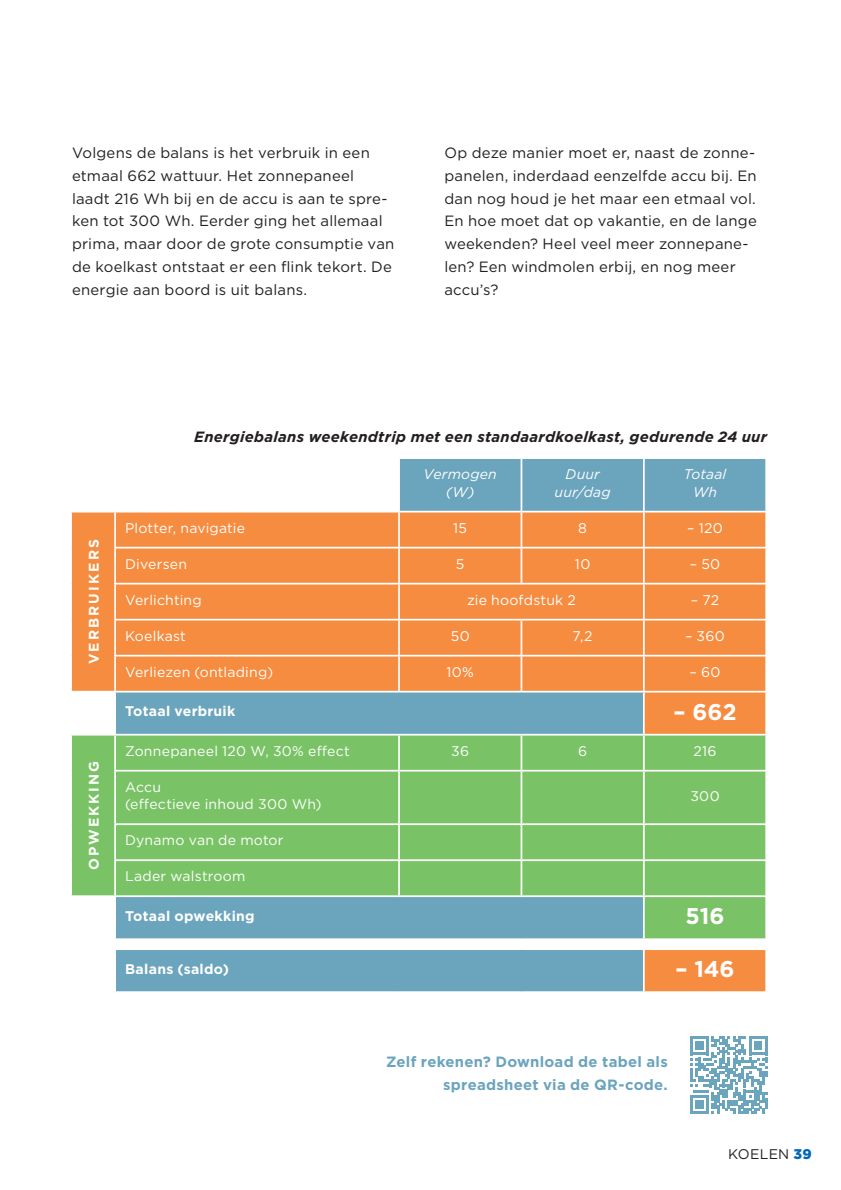
<style>
.page{position:relative;width:841px;height:1190px;background:#fff}
.page>*{position:absolute;margin:0;border:0;box-sizing:border-box;transform-origin:0 0}
.t1{font:700 22.75px "Gotham";letter-spacing:-.005em;color:#fff}
.t2{font:14.88px/22.8px "Gotham";letter-spacing:.015em;color:#231f20}
.t3{font:italic 700 14.88px "Gotham";letter-spacing:.02em;color:#231f20}
.t4{font:700 14.88px/22.8px "Gotham";letter-spacing:.02em;color:#6ba4bd;text-align:right}
.t5{font:14px/17.5px "Gotham";letter-spacing:.015em;color:#fff}
.t6{font:700 14px "Gotham";letter-spacing:.02em;color:#fff}
.t7{font:italic 14px/17.5px "Gotham";letter-spacing:.015em;color:#fff;text-align:center}
.t8{font:700 14px "Gotham";letter-spacing:.145em;color:#fff}
.t9{font:14px "Gotham";letter-spacing:.015em;color:#231f20}
.s1{font-weight:900;color:#0167b4}
</style>
<div class="page">
<svg style="left:116px;top:459px;width:649px;height:532px;fill:#6ba4bd"></svg>
<div style="left:72px;top:512px;width:693px;height:179px;background:#f58c3f"></div>
<svg style="left:72px;top:735px;width:570px;height:203px;background:#79be7a"></svg>
<hr style="left:398px;top:459px;width:2px;height:52px;background:#fff">
<hr style="left:115px;top:511px;width:284px;height:1px;background:#fff">
<hr style="left:399px;top:511px;width:122px;height:1px;background:#fff">
<hr style="left:398px;top:512px;width:2px;height:35px;background:#fff">
<hr style="left:521px;top:511px;width:122px;height:1px;background:#fff">
<hr style="left:520px;top:512px;width:2px;height:35px;background:#fff">
<hr style="left:643px;top:511px;width:123px;height:1px;background:#fff">
<hr style="left:642px;top:512px;width:2px;height:35px;background:#fff">
<hr style="left:114px;top:547px;width:285px;height:1px;background:#fff">
<hr style="left:399px;top:547px;width:122px;height:1px;background:#fff">
<hr style="left:398px;top:548px;width:2px;height:35px;background:#fff">
<hr style="left:521px;top:547px;width:122px;height:1px;background:#fff">
<hr style="left:520px;top:548px;width:2px;height:35px;background:#fff">
<hr style="left:643px;top:547px;width:123px;height:1px;background:#fff">
<hr style="left:642px;top:548px;width:2px;height:35px;background:#fff">
<hr style="left:114px;top:583px;width:285px;height:1px;background:#fff">
<hr style="left:399px;top:583px;width:122px;height:1px;background:#fff">
<hr style="left:398px;top:584px;width:2px;height:35px;background:#fff">
<hr style="left:521px;top:583px;width:122px;height:1px;background:#fff">
<hr style="left:643px;top:583px;width:123px;height:1px;background:#fff">
<hr style="left:642px;top:584px;width:2px;height:35px;background:#fff">
<hr style="left:399px;top:619px;width:122px;height:1px;background:#fff">
<hr style="left:521px;top:619px;width:122px;height:1px;background:#fff">
<hr style="left:520px;top:620px;width:2px;height:35px;background:#fff">
<hr style="left:643px;top:619px;width:123px;height:1px;background:#fff">
<hr style="left:642px;top:620px;width:2px;height:35px;background:#fff">
<hr style="left:399px;top:655px;width:122px;height:1px;background:#fff">
<hr style="left:398px;top:656px;width:2px;height:35px;background:#fff">
<hr style="left:521px;top:655px;width:122px;height:1px;background:#fff">
<hr style="left:520px;top:656px;width:2px;height:35px;background:#fff">
<hr style="left:643px;top:655px;width:123px;height:1px;background:#fff">
<hr style="left:642px;top:656px;width:2px;height:35px;background:#fff">
<hr style="left:643px;top:691px;width:123px;height:1px;background:#fff">
<hr style="left:398px;top:735px;width:2px;height:35px;background:#fff">
<hr style="left:520px;top:735px;width:2px;height:35px;background:#fff">
<hr style="left:114px;top:770px;width:285px;height:1px;background:#fff">
<hr style="left:399px;top:770px;width:122px;height:1px;background:#fff">
<hr style="left:398px;top:771px;width:2px;height:52px;background:#fff">
<hr style="left:521px;top:770px;width:122px;height:1px;background:#fff">
<hr style="left:520px;top:771px;width:2px;height:52px;background:#fff">
<hr style="left:114px;top:823px;width:285px;height:2px;background:#fff">
<hr style="left:399px;top:823px;width:122px;height:2px;background:#fff">
<hr style="left:398px;top:825px;width:2px;height:34px;background:#fff">
<hr style="left:521px;top:823px;width:122px;height:2px;background:#fff">
<hr style="left:520px;top:825px;width:2px;height:34px;background:#fff">
<hr style="left:114px;top:859px;width:285px;height:2px;background:#fff">
<hr style="left:399px;top:859px;width:122px;height:2px;background:#fff">
<hr style="left:398px;top:861px;width:2px;height:34px;background:#fff">
<hr style="left:521px;top:859px;width:122px;height:2px;background:#fff">
<hr style="left:520px;top:861px;width:2px;height:34px;background:#fff">
<hr style="left:520px;top:459px;width:2px;height:52px;background:#fff">
<hr style="left:642px;top:459px;width:2px;height:52px;background:#fff">
<hr style="left:114px;top:512px;width:2px;height:35px;background:#fff">
<hr style="left:114px;top:548px;width:2px;height:35px;background:#fff">
<hr style="left:114px;top:584px;width:2px;height:35px;background:#fff">
<hr style="left:114px;top:656px;width:2px;height:35px;background:#fff">
<hr style="left:114px;top:735px;width:2px;height:35px;background:#fff">
<hr style="left:114px;top:771px;width:2px;height:52px;background:#fff">
<hr style="left:114px;top:825px;width:2px;height:34px;background:#fff">
<hr style="left:114px;top:861px;width:2px;height:34px;background:#fff">
<hr style="left:70px;top:895px;width:45px;height:2px;background:#fff">
<hr style="left:115px;top:691px;width:284px;height:1px;background:#fff">
<hr style="left:399px;top:691px;width:122px;height:1px;background:#fff">
<hr style="left:521px;top:691px;width:122px;height:1px;background:#fff">
<hr style="left:115px;top:734px;width:284px;height:1px;background:#fff">
<hr style="left:399px;top:734px;width:122px;height:1px;background:#fff">
<hr style="left:521px;top:734px;width:122px;height:1px;background:#fff">
<hr style="left:115px;top:895px;width:284px;height:2px;background:#fff">
<hr style="left:114px;top:897px;width:2px;height:41px;background:#fff">
<hr style="left:399px;top:895px;width:122px;height:2px;background:#fff">
<hr style="left:521px;top:895px;width:122px;height:2px;background:#fff">
<hr style="left:115px;top:938px;width:284px;height:2px;background:#fff">
<hr style="left:399px;top:938px;width:122px;height:2px;background:#fff">
<hr style="left:521px;top:938px;width:122px;height:2px;background:#fff">
<hr style="left:115px;top:948px;width:284px;height:2px;background:#fff">
<hr style="left:399px;top:948px;width:122px;height:2px;background:#fff">
<hr style="left:521px;top:948px;width:122px;height:2px;background:#fff">
<hr style="left:114px;top:619px;width:285px;height:1px;background:#fff">
<hr style="left:114px;top:620px;width:2px;height:35px;background:#fff">
<hr style="left:398px;top:620px;width:2px;height:35px;background:#fff">
<hr style="left:114px;top:655px;width:285px;height:1px;background:#fff">
<svg style="left:642px;top:692px;width:124px;height:300px;background:#a5b969"></svg>
<hr style="left:765px;top:950px;width:1px;height:41px;background:#fff">
<hr style="left:643px;top:991px;width:123px;height:2px;background:#fff">
<svg style="left:690px;top:1036px;width:77px;height:78px"></svg>
<p class="t2" style="left:72px;top:141px;width:324px">Volgens de balans is het verbruik in een etmaal 662 wattuur. Het zonnepaneel laadt 216 Wh bij en de accu is aan te spre&shy;ken tot 300 Wh. Eerder ging het allemaal prima, maar door de grote consumptie van de koelkast ontstaat er een flink tekort. De energie aan boord is uit balans.</p>
<p class="t2" style="left:444px;top:141px;width:314px">Op deze manier moet er, naast de zonne&shy;panelen, inderdaad eenzelfde accu bij. En dan nog houd je het maar een etmaal vol.<br>En hoe moet dat op vakantie, en de lange weekenden? Heel veel meer zonnepane&shy;len? Een windmolen erbij, en nog meer accu’s?</p>
<p class="t3" style="left:194px;top:427px;width:574px">Energiebalans weekendtrip met een standaardkoelkast, gedurende 24 uur</p>
<p class="t8" style="left:84px;top:664px;width:126px;rotate:-90deg">VERBRUIKERS</p>
<p class="t8" style="left:84px;top:870px;width:111px;rotate:-90deg">OPWEKKING</p>
<p class="t7" style="left:423px;top:465px;width:75px">Vermogen (W)</p>
<p class="t7" style="left:554px;top:465px;width:57px">Duur uur/dag</p>
<p class="t7" style="left:683px;top:465px;width:44px">Totaal<br>Wh</p>
<p class="t5" style="left:125px;top:519px;width:121px">Plotter, navigatie</p>
<p class="t5" style="left:453px;top:519px;width:15px">15</p>
<p class="t5" style="left:578px;top:519px;width:10px">8</p>
<p class="t5" style="left:687px;top:519px;width:37px">– 120</p>
<p class="t5" style="left:125px;top:555px;width:63px">Diversen</p>
<p class="t5" style="left:456px;top:555px;width:10px">5</p>
<p class="t5" style="left:574px;top:555px;width:17px">10</p>
<p class="t5" style="left:689px;top:555px;width:32px">– 50</p>
<p class="t5" style="left:125px;top:591px;width:78px">Verlichting</p>
<p class="t5" style="left:467px;top:591px;width:110px">zie hoofdstuk 2</p>
<p class="t5" style="left:690px;top:591px;width:30px">– 72</p>
<p class="t5" style="left:125px;top:627px;width:62px">Koelkast</p>
<p class="t5" style="left:450px;top:627px;width:20px">50</p>
<p class="t5" style="left:572px;top:627px;width:22px">7,2</p>
<p class="t5" style="left:684px;top:627px;width:41px">– 360</p>
<p class="t5" style="left:125px;top:663px;width:150px">Verliezen (ontlading)</p>
<p class="t5" style="left:446px;top:663px;width:29px">10%</p>
<p class="t5" style="left:689px;top:663px;width:32px">– 60</p>
<p class="t6" style="left:125px;top:702px;width:112px">Totaal verbruik</p>
<h1 class="t1" style="left:673px;top:697px;width:64px">– 662</h1>
<p class="t5" style="left:125px;top:742px;width:226px">Zonnepaneel 120 W, 30% effect</p>
<p class="t5" style="left:451px;top:742px;width:19px">36</p>
<p class="t5" style="left:578px;top:742px;width:11px">6</p>
<p class="t5" style="left:693px;top:742px;width:25px">216</p>
<p class="t5" style="left:125px;top:778px;width:198px">Accu<br>(effectieve inhoud 300 Wh)</p>
<p class="t5" style="left:690px;top:786px;width:31px">300</p>
<p class="t5" style="left:125px;top:831px;width:160px">Dynamo van de motor</p>
<p class="t5" style="left:125px;top:867px;width:122px">Lader walstroom</p>
<p class="t6" style="left:125px;top:906px;width:131px">Totaal opwekking</p>
<h1 class="t1" style="left:685px;top:901px;width:41px">516</h1>
<p class="t6" style="left:125px;top:959px;width:105px">Balans (saldo)</p>
<h1 class="t1" style="left:675px;top:954px;width:60px">– 146</h1>
<p class="t4" style="left:386px;top:1051px;width:283px">Zelf rekenen? Download de tabel als spreadsheet via de QR-code.</p>
<p class="t9" style="left:727px;top:1145px;width:85px">KOELen <span class="s1">39</span></p>
</div>
